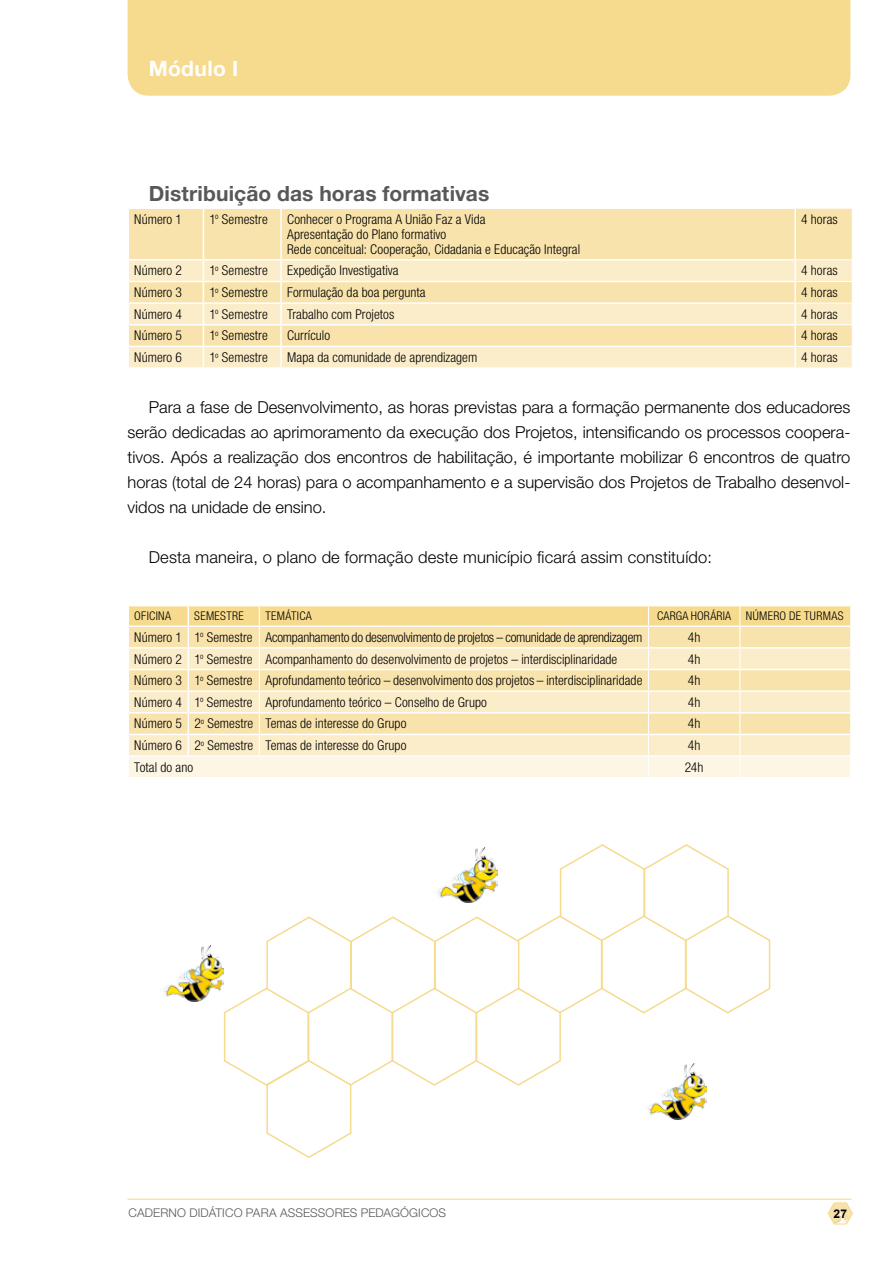
<style>
.page{position:relative;width:893px;height:1263px;background:#fff}
.page>*{position:absolute;margin:0;border:0;box-sizing:border-box;transform-origin:0 0}
.t1{font:700 21px "Helvetica Neue LT Std";letter-spacing:.005em;color:#58585a}
.t2{font:700 21px "Helvetica Neue LT Com";letter-spacing:.015em;color:#fff}
.t3{font:300 16.5px/25px "Helvetica Neue LT Std";letter-spacing:.01em;color:#000;text-align:justify}
.t4{font:300 condensed 13.5px/15px "Helvetica Neue LT Std";letter-spacing:.005em;color:#000}
.t5{font:300 condensed 13.5px "Helvetica Neue LT Std";letter-spacing:-.015em;color:#000}
.t6{font:300 condensed 12px "Helvetica Neue LT Std";letter-spacing:.025em;color:#000}
.t7{font:300 12px "Helvetica Neue LT Std";letter-spacing:.01em;color:#58585a}
.t8{font:700 12px "Arial";color:#000}
</style>
<div class="page">
<svg style="left:828px;top:1203px;width:25px;height:21px"></svg>
<div style="left:128px;top:0;width:722px;height:96px;background:#f6da8e"></div>
<hr style="left:128px;top:1198px;width:723px;height:2px;background:#f6da8e">
<div style="left:129px;top:209px;width:723px;height:50px;background:#f9e3ac"></div>
<svg style="left:129px;top:260px;width:723px;height:108px;background:#fae9be"></svg>
<hr style="left:203px;top:209px;width:1px;height:50px;background:#fff">
<hr style="left:280px;top:209px;width:2px;height:50px;background:#fff">
<hr style="left:128px;top:259px;width:75px;height:2px;background:#fff">
<hr style="left:203px;top:259px;width:78px;height:2px;background:#fff">
<hr style="left:281px;top:259px;width:515px;height:2px;background:#fff">
<hr style="left:280px;top:261px;width:2px;height:20px;background:#fff">
<hr style="left:128px;top:281px;width:75px;height:1px;background:#fff">
<hr style="left:203px;top:281px;width:78px;height:1px;background:#fff">
<hr style="left:281px;top:281px;width:515px;height:1px;background:#fff">
<hr style="left:280px;top:282px;width:2px;height:20px;background:#fff">
<hr style="left:128px;top:302px;width:75px;height:2px;background:#fff">
<hr style="left:203px;top:302px;width:78px;height:2px;background:#fff">
<hr style="left:281px;top:302px;width:515px;height:2px;background:#fff">
<hr style="left:280px;top:304px;width:2px;height:20px;background:#fff">
<hr style="left:128px;top:324px;width:75px;height:1px;background:#fff">
<hr style="left:203px;top:324px;width:78px;height:1px;background:#fff">
<hr style="left:281px;top:324px;width:515px;height:1px;background:#fff">
<hr style="left:280px;top:325px;width:2px;height:21px;background:#fff">
<hr style="left:128px;top:346px;width:75px;height:1px;background:#fff">
<hr style="left:203px;top:346px;width:78px;height:1px;background:#fff">
<svg style="left:203px;top:261px;width:1px;height:106px"></svg>
<hr style="left:281px;top:346px;width:515px;height:1px;background:#fff">
<hr style="left:280px;top:347px;width:2px;height:20px;background:#fff">
<hr style="left:128px;top:367px;width:75px;height:2px;background:#fff">
<hr style="left:203px;top:367px;width:78px;height:2px;background:#fff">
<hr style="left:281px;top:367px;width:515px;height:2px;background:#fff">
<hr style="left:796px;top:281px;width:57px;height:1px;background:#fff">
<hr style="left:796px;top:303px;width:57px;height:1px;background:#fff">
<hr style="left:796px;top:324px;width:57px;height:1px;background:#fff">
<hr style="left:796px;top:346px;width:57px;height:1px;background:#fff">
<hr style="left:794px;top:209px;width:2px;height:50px;background:#fff">
<hr style="left:794px;top:261px;width:2px;height:20px;background:#fff">
<hr style="left:794px;top:282px;width:2px;height:20px;background:#fff">
<hr style="left:794px;top:304px;width:2px;height:20px;background:#fff">
<hr style="left:794px;top:325px;width:2px;height:21px;background:#fff">
<hr style="left:794px;top:347px;width:2px;height:20px;background:#fff">
<svg style="left:128px;top:606px;width:723px;height:171px;background:#fae9be"></svg>
<hr style="left:188px;top:755px;width:71px;height:2px;background:#fff">
<hr style="left:259px;top:755px;width:389px;height:2px;background:#fff">
<hr style="left:648px;top:755px;width:92px;height:2px;background:#fff">
<hr style="left:740px;top:755px;width:112px;height:2px;background:#fff">
<hr style="left:850px;top:757px;width:2px;height:20px;background:#fff">
<svg style="left:223px;top:844px;width:548px;height:314px"></svg>
<img style="left:644px;top:1064px;width:63px;height:55px">
<img style="left:434px;top:847px;width:63px;height:55px">
<img style="left:162px;top:945px;width:62px;height:56px">
<h1 class="t2" style="left:149px;top:55px;width:91px">Módulo I</h1>
<h1 class="t1" style="left:149px;top:181px;width:342px">Distribuição das horas formativas</h1>
<p class="t4" style="left:134px;top:211px;width:49px">Número 1</p>
<p class="t4" style="left:209px;top:211px;width:60px">1<sup>o</sup> Semestre</p>
<p class="t4" style="left:287px;top:211px;width:295px">Conhecer o Programa A União Faz a Vida<br>Apresentação do Plano formativo<br>Rede conceitual: Cooperação, Cidadania e Educação Integral</p>
<p class="t4" style="left:801px;top:211px;width:38px">4 horas</p>
<p class="t4" style="left:134px;top:263px;width:49px">Número 2</p>
<p class="t4" style="left:209px;top:263px;width:60px">1<sup>o</sup> Semestre</p>
<p class="t4" style="left:287px;top:263px;width:113px">Expedição Investigativa</p>
<p class="t4" style="left:801px;top:263px;width:38px">4 horas</p>
<p class="t4" style="left:134px;top:285px;width:49px">Número 3</p>
<p class="t4" style="left:209px;top:285px;width:60px">1<sup>o</sup> Semestre</p>
<p class="t4" style="left:287px;top:285px;width:140px">Formulação da boa pergunta</p>
<p class="t4" style="left:801px;top:285px;width:38px">4 horas</p>
<p class="t4" style="left:134px;top:306px;width:49px">Número 4</p>
<p class="t4" style="left:209px;top:306px;width:60px">1<sup>o</sup> Semestre</p>
<p class="t4" style="left:287px;top:306px;width:109px">Trabalho com Projetos</p>
<p class="t4" style="left:801px;top:306px;width:38px">4 horas</p>
<p class="t4" style="left:134px;top:328px;width:49px">Número 5</p>
<p class="t4" style="left:209px;top:328px;width:60px">1<sup>o</sup> Semestre</p>
<p class="t4" style="left:287px;top:328px;width:45px">Currículo</p>
<p class="t4" style="left:801px;top:328px;width:38px">4 horas</p>
<p class="t4" style="left:134px;top:350px;width:49px">Número 6</p>
<p class="t4" style="left:209px;top:350px;width:60px">1<sup>o</sup> Semestre</p>
<p class="t4" style="left:287px;top:350px;width:192px">Mapa da comunidade de aprendizagem</p>
<p class="t4" style="left:801px;top:350px;width:38px">4 horas</p>
<p class="t3" style="left:128px;top:394px;width:724px;text-indent:21px">Para a fase de Desenvolvimento, as horas previstas para a formação permanente dos educadores serão dedicadas ao aprimoramento da execução dos Projetos, intensificando os processos coopera&shy;tivos. Após a realização dos encontros de habilitação, é importante mobilizar 6 encontros de quatro horas (total de 24 horas) para o acompanhamento e a supervisão dos Projetos de Trabalho desenvol&shy;vidos na unidade de ensino.</p>
<p class="t3" style="left:149px;top:544px;width:565px">Desta maneira, o plano de formação deste município ficará assim constituído:</p>
<p class="t6" style="left:134px;top:609px;width:13px">Oficina</p>
<p class="t6" style="left:194px;top:609px;width:14px">Semestre</p>
<p class="t6" style="left:265px;top:609px;width:32px">Temática</p>
<p class="t6" style="left:657px;top:609px;width:8px">carga</p>
<p class="t6" style="left:691px;top:609px;width:32px">horária</p>
<p class="t6" style="left:746px;top:609px;width:21px">número</p>
<p class="t6" style="left:789px;top:609px;width:23px">de turmas</p>
<p class="t5" style="left:134px;top:629px;width:510px">Número 1 1<sup>o</sup> Semestre Acompanhamento do desenvolvimento de projetos – comunidade de aprendizagem</p>
<p class="t4" style="left:688px;top:629px;width:14px">4h</p>
<p class="t4" style="left:134px;top:651px;width:485px">Número 2 1<sup>o</sup> Semestre Acompanhamento do desenvolvimento de projetos – interdisciplinaridade</p>
<p class="t4" style="left:688px;top:651px;width:14px">4h</p>
<p class="t4" style="left:134px;top:673px;width:510px">Número 3 1<sup>o</sup> Semestre Aprofundamento teórico – desenvolvimento dos projetos – interdisciplinaridade</p>
<p class="t4" style="left:688px;top:673px;width:14px">4h</p>
<p class="t4" style="left:134px;top:694px;width:354px">Número 4 1<sup>o</sup> Semestre Aprofundamento teórico – Conselho de Grupo</p>
<p class="t4" style="left:688px;top:694px;width:14px">4h</p>
<p class="t4" style="left:134px;top:716px;width:274px">Número 5 2<sup>o</sup> Semestre Temas de interesse do Grupo</p>
<p class="t4" style="left:688px;top:716px;width:14px">4h</p>
<p class="t4" style="left:134px;top:738px;width:274px">Número 6 2<sup>o</sup> Semestre Temas de interesse do Grupo</p>
<p class="t4" style="left:688px;top:738px;width:14px">4h</p>
<p class="t4" style="left:134px;top:759px;width:60px">Total do ano</p>
<p class="t4" style="left:685px;top:759px;width:20px">24h</p>
<p class="t7" style="left:129px;top:1206px;width:319px">CADERNO DIDÁTICO PARA ASSESSORES PEDAGÓGICOS</p>
<p class="t8" style="left:833px;top:1205px;width:15px">27</p>
</div>
